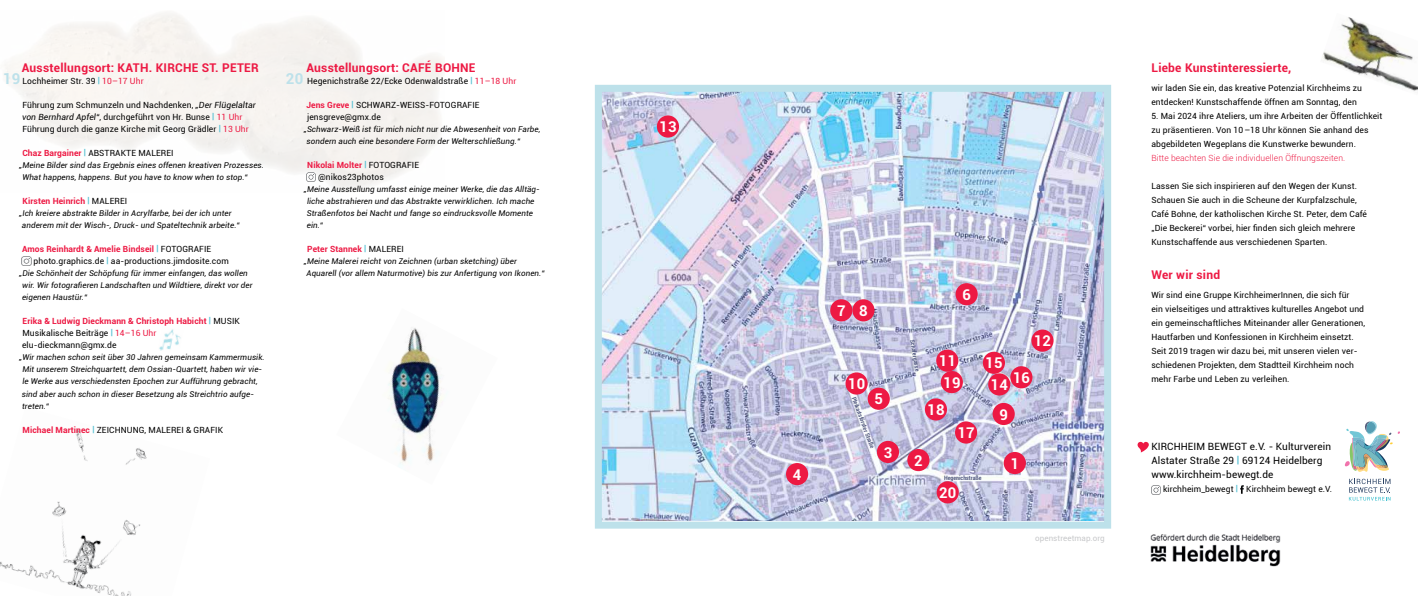
<style>
.page{position:relative;width:1418px;height:596px;background:#fff}
.page>*{position:absolute;margin:0;border:0;box-sizing:border-box;transform-origin:0 0}
.t1{font:700 15px "Roboto";color:#bde1ea}
.t2{font:700 14.8px/27.3px "Roboto";letter-spacing:.02em;color:#fff}
.t3{font:700 12px "Roboto";letter-spacing:.02em;color:#ed1943}
.t4{font:10px/14px "Roboto";letter-spacing:.01em;color:#000}
.t5{font:8.5px/14px "Roboto";letter-spacing:.01em;color:#000}
.t6{font:700 8.5px "Roboto";letter-spacing:.01em;color:#ed1943}
.t7{font:300 8.5px "Roboto";letter-spacing:.01em;color:#ed1943}
.t8{font:italic 8px/12px "Roboto";letter-spacing:.01em;color:#000}
.t9{font:8px "Roboto";color:#c7c8ca}
.t10{font:700 condensed 6px "Roboto";color:#50577f}
.s1{font-weight:700;color:#54bfd2}
.s2{color:#ed1943}
.s3{color:#54bfd2}
.s4{font-weight:400;color:#000}
.s5{font-style:italic}
.s6{font-weight:700;color:#ed1943}
</style>
<div class="page">
<img style="left:603px;top:93px;width:500px;height:427px">
<div style="left:595px;top:85px;width:516px;height:443px;border:7px solid #bde1ea"></div>
<img style="left:0;top:429px;width:147px;height:166px">
<img style="left:1322px;top:17px;width:95px;height:74px">
<svg style="left:1348px;top:478px;width:42px;height:22px"></svg>
<svg style="left:1344px;top:421px;width:56px;height:50px"></svg>
<svg style="left:1151px;top:485px;width:9px;height:9px"></svg>
<svg style="left:1240px;top:485px;width:3px;height:8px"></svg>
<svg style="left:1137px;top:441px;width:11px;height:11px"></svg>
<img style="left:1150px;top:534px;width:131px;height:33px">
<svg style="left:22px;top:256px;width:9px;height:9px"></svg>
<svg style="left:306px;top:172px;width:10px;height:9px"></svg>
<img style="left:388px;top:328px;width:55px;height:138px">
<img style="left:159px;top:329px;width:22px;height:22px">
<div style="left:1003px;top:451px;width:22px;height:23px;background:#ed1943;border-radius:50%"></div>
<div style="left:876px;top:440px;width:23px;height:22px;background:#ed1943;border-radius:50%"></div>
<div style="left:786px;top:462px;width:22px;height:23px;background:#ed1943;border-radius:50%"></div>
<div style="left:867px;top:387px;width:22px;height:22px;background:#ed1943;border-radius:50%"></div>
<div style="left:955px;top:283px;width:22px;height:22px;background:#ed1943;border-radius:50%"></div>
<div style="left:830px;top:299px;width:22px;height:22px;background:#ed1943;border-radius:50%"></div>
<div style="left:852px;top:299px;width:22px;height:22px;background:#ed1943;border-radius:50%"></div>
<div style="left:992px;top:402px;width:22px;height:23px;background:#ed1943;border-radius:50%"></div>
<div style="left:845px;top:372px;width:22px;height:22px;background:#ed1943;border-radius:50%"></div>
<div style="left:936px;top:349px;width:22px;height:22px;background:#ed1943;border-radius:50%"></div>
<div style="left:1031px;top:329px;width:22px;height:22px;background:#ed1943;border-radius:50%"></div>
<div style="left:657px;top:115px;width:22px;height:22px;background:#ed1943;border-radius:50%"></div>
<div style="left:988px;top:373px;width:22px;height:22px;background:#ed1943;border-radius:50%"></div>
<div style="left:907px;top:448px;width:22px;height:23px;background:#ed1943;border-radius:50%"></div>
<div style="left:982px;top:351px;width:23px;height:22px;background:#ed1943;border-radius:50%"></div>
<div style="left:1010px;top:366px;width:22px;height:22px;background:#ed1943;border-radius:50%"></div>
<div style="left:955px;top:421px;width:22px;height:22px;background:#ed1943;border-radius:50%"></div>
<div style="left:940px;top:371px;width:22px;height:22px;background:#ed1943;border-radius:50%"></div>
<div style="left:924px;top:398px;width:23px;height:22px;background:#ed1943;border-radius:50%"></div>
<div style="left:936px;top:481px;width:22px;height:22px;background:#ed1943;border-radius:50%"></div>
<h3 class="t3" style="left:306px;top:59px;width:171px">Ausstellungsort: CAFÉ BOHNE</h3>
<p class="t5" style="left:307px;top:74px;width:211px">Hegenichstraße 22/Ecke Odenwaldstraße <span class="s1">|</span> <span class="s2">11–18 Uhr</span></p>
<p class="t6" style="left:306px;top:99px;width:57px">Jens Greve <span class="s3">|</span> <span class="s4">Schw</span></p>
<h3 class="t3" style="left:22px;top:59px;width:238px">Ausstellungsort: KATH. KIRCHE ST. PETER</h3>
<p class="t5" style="left:22px;top:74px;width:123px">Lochheimer Str. 39 <span class="s1">|</span> <span class="s2">10–17 Uhr</span></p>
<p class="t5" style="left:22px;top:99px;width:235px;line-height:12px">Führung zum Schmunzeln und Nachdenken, <span class="s5">„Der Flügelaltar von Bernhard Apfel“</span>, durchgeführt von Hr. Bunse <span class="s1">|</span> <span class="s2">11 Uhr<br></span>Führung durch die ganze Kirche mit Georg Grädler <span class="s1">|</span> <span class="s2">13 Uhr</span></p>
<p class="t5" style="left:22px;top:146px;width:153px"><span class="s6">Chaz Bargainer</span> <span class="s1">|</span> Abstrakte Malerei</p>
<p class="t8" style="left:22px;top:159px;width:243px;text-indent:-3px">„Meine Bilder sind das Ergebnis eines offenen kreativen Prozesses.<br>What happens, happens. But you have to know when to stop.“</p>
<p class="t6" style="left:23px;top:195px;width:106px">Kirsten Heinrich <span class="s3">|</span> <span class="s4">Malerei</span></p>
<p class="t8" style="left:22px;top:207px;width:219px;text-indent:-3px">„Ich kreiere abstrakte Bilder in Acrylfarbe, bei der ich unter anderem mit der Wisch-, Druck- und Spateltechnik arbeite.“</p>
<p class="t5" style="left:34px;top:243px;width:197px;line-height:12px;text-indent:-11px"><span class="s6">Amos Reinhardt &amp; Amelie Bindseil</span> <span class="s1">|</span> Fotografie photo.graphics.de <span class="s1">|</span> aa-productions.jimdosite.com</p>
<p class="t8" style="left:22px;top:267px;width:232px;text-indent:-3px">„Die Schönheit der Schöpfung für immer einfangen, das wollen wir. Wir fotografieren Landschaften und Wildtiere, direkt vor der eigenen Haustür.“</p>
<p class="t5" style="left:22px;top:315px;width:219px;line-height:12px"><span class="s6">Erika &amp; Ludwig Dieckmann &amp; Christoph Habicht</span> <span class="s1">|</span> MUSI K<br>Musikalische Beiträge <span class="s1">|</span> <span class="s2">14–16 Uhr </span>elu-dieckmann@gmx.de</p>
<p class="t8" style="left:22px;top:351px;width:244px;text-indent:-3px">„Wir machen schon seit über 30 Jahren gemeinsam Kammermusik.<br>Mit unserem Streichquartett, dem Ossian-Quartett, haben wir vie&shy;le Werke aus verschiedensten Epochen zur Aufführung gebracht, sind aber auch schon in dieser Besetzung als Streichtrio aufge&shy;treten.“</p>
<p class="t5" style="left:23px;top:422px;width:201px"><span class="s6">Michael Martinec</span> <span class="s1">|</span> Zeich nung, Malerei &amp; Grafik</p>
<h1 class="t1" style="left:3px;top:68px;width:19px">19</h1>
<h1 class="t1" style="left:286px;top:68px;width:19px">20</h1>
<p class="t5" style="left:307px;top:99px;width:174px;line-height:12px;text-indent:73px">arz-WeiSS-Fotografie jensgreve@gmx.de</p>
<p class="t8" style="left:306px;top:123px;width:235px;text-indent:-3px">„Schwarz-Weiß ist für mich nicht nur die Abwesenheit von Farbe, sondern auch eine besondere Form der Welterschließung.“</p>
<p class="t6" style="left:307px;top:159px;width:73px">Nikolai Molter <span class="s3">|</span> <span class="s4">FOTO</span></p>
<p class="t5" style="left:390px;top:158px;width:26px">GRAFIE</p>
<p class="t5" style="left:318px;top:170px;width:67px">@nikos23photos</p>
<p class="t8" style="left:307px;top:183px;width:235px;text-indent:-3px">„Meine Ausstellung umfasst einige meiner Werke, die das Alltäg&shy;liche abstrahieren und das Abstrakte verwirklichen. Ich mache Straßenfotos bei Nacht und fange so eindrucksvolle Momente ein.“</p>
<p class="t6" style="left:307px;top:243px;width:98px">Peter Stannek <span class="s3">|</span> <span class="s4">Malerei</span></p>
<p class="t8" style="left:306px;top:255px;width:239px;text-indent:-3px">„Meine Malerei reicht von Zeichnen (urban sketching) über<br>Aquarell (vor allem Naturmotive) bis zur Anfertigung von Ikonen.“</p>
<h2 class="t2" style="left:659px;top:112px;width:19px">13</h2>
<h2 class="t2" style="left:792px;top:460px;width:10px">4</h2>
<h2 class="t2" style="left:837px;top:296px;width:32px">7 8</h2>
<h2 class="t2" style="left:848px;top:369px;width:19px">10</h2>
<h2 class="t2" style="left:874px;top:384px;width:10px">5</h2>
<p class="t10" style="left:857px;top:395px;width:56px;rotate:70deg">Pleikartsförster Straße</p>
<h2 class="t2" style="left:883px;top:437px;width:10px">3</h2>
<h2 class="t2" style="left:962px;top:280px;width:10px">6</h2>
<p class="t10" style="left:916px;top:338px;width:33px;rotate:80deg">Schäfergasse</p>
<h2 class="t2" style="left:938px;top:346px;width:19px">11</h2>
<h2 class="t2" style="left:927px;top:368px;width:35px;text-indent:16px">19<br>18</h2>
<h2 class="t2" style="left:985px;top:348px;width:19px">15</h2>
<h2 class="t2" style="left:1033px;top:326px;width:19px">12</h2>
<h2 class="t2" style="left:1012px;top:363px;width:19px">16</h2>
<h2 class="t2" style="left:990px;top:370px;width:19px">14</h2>
<h2 class="t2" style="left:999px;top:400px;width:10px">9</h2>
<h2 class="t2" style="left:957px;top:418px;width:19px">17</h2>
<h2 class="t2" style="left:914px;top:446px;width:10px">2</h2>
<h2 class="t2" style="left:1010px;top:449px;width:10px">1</h2>
<p class="t10" style="left:944px;top:473px;width:39px">Hegenichstraße</p>
<h2 class="t2" style="left:939px;top:478px;width:19px">20</h2>
<p class="t9" style="left:1035px;top:532px;width:71px">openstreetmap.org</p>
<h3 class="t3" style="left:1151px;top:59px;width:141px">Liebe Kunstinteressierte,</h3>
<p class="t5" style="left:1151px;top:80px;width:212px">wir laden Sie ein, das kreative Potenzial Kirchheims zu entdecken! Kunstschaffende öffnen am Sonntag, den</p>
<p class="t5" style="left:1151px;top:108px;width:232px">5. Mai 2024 ihre Ateliers, um ihre Arbeiten der Öffentlichkeit zu präsentieren. Von 10 –18 Uhr können Sie anhand des abgebildeten Wegeplans die Kunstwerke bewundern.</p>
<p class="t7" style="left:1151px;top:152px;width:195px">Bitte beachten Sie die individuellen Öffnungszeiten.</p>
<p class="t5" style="left:1151px;top:178px;width:217px">Lassen Sie sich inspirieren auf den Wegen der Kunst.<br>Schauen Sie auch in die Scheune der Kurpfalzschule, Café Bohne, der katholischen Kirche St. Peter, dem Café „Die Beckerei“ vorbei, hier finden sich gleich mehrere Kunstschaffende aus verschiedenen Sparten.</p>
<h3 class="t3" style="left:1151px;top:266px;width:70px">Wer wir sind</h3>
<p class="t5" style="left:1151px;top:287px;width:215px">Wir sind eine Gruppe KirchheimerI nnen, die sich für<br>ein vielseitiges und attraktives kulturelles Angebot und ein gemeinschaftliches Miteinander aller Generationen, Hautfarben und Konfessionen in Kirchheim einsetzt.<br>Seit 2019 tragen wir dazu bei, mit unseren vielen ver&shy;schiedenen Projekten, dem Stadtteil Kirchheim noch mehr Farbe und Leben zu verleihen.</p>
<p class="t4" style="left:1151px;top:439px;width:181px;text-indent:37px">eim bewegt e.V. - Kulturverein<br>Alstater Straße 29 <span class="s1">|</span> 69124 Heidelberg www.kirchheim-bewegt.de</p>
<p class="t5" style="left:1162px;top:481px;width:170px">kirchheim_bewegt <span class="s1">|</span> Kirchheim bewegt e.V.</p>
<p class="t4" style="left:1151px;top:439px;width:24px">Kirchh</p>
</div>
